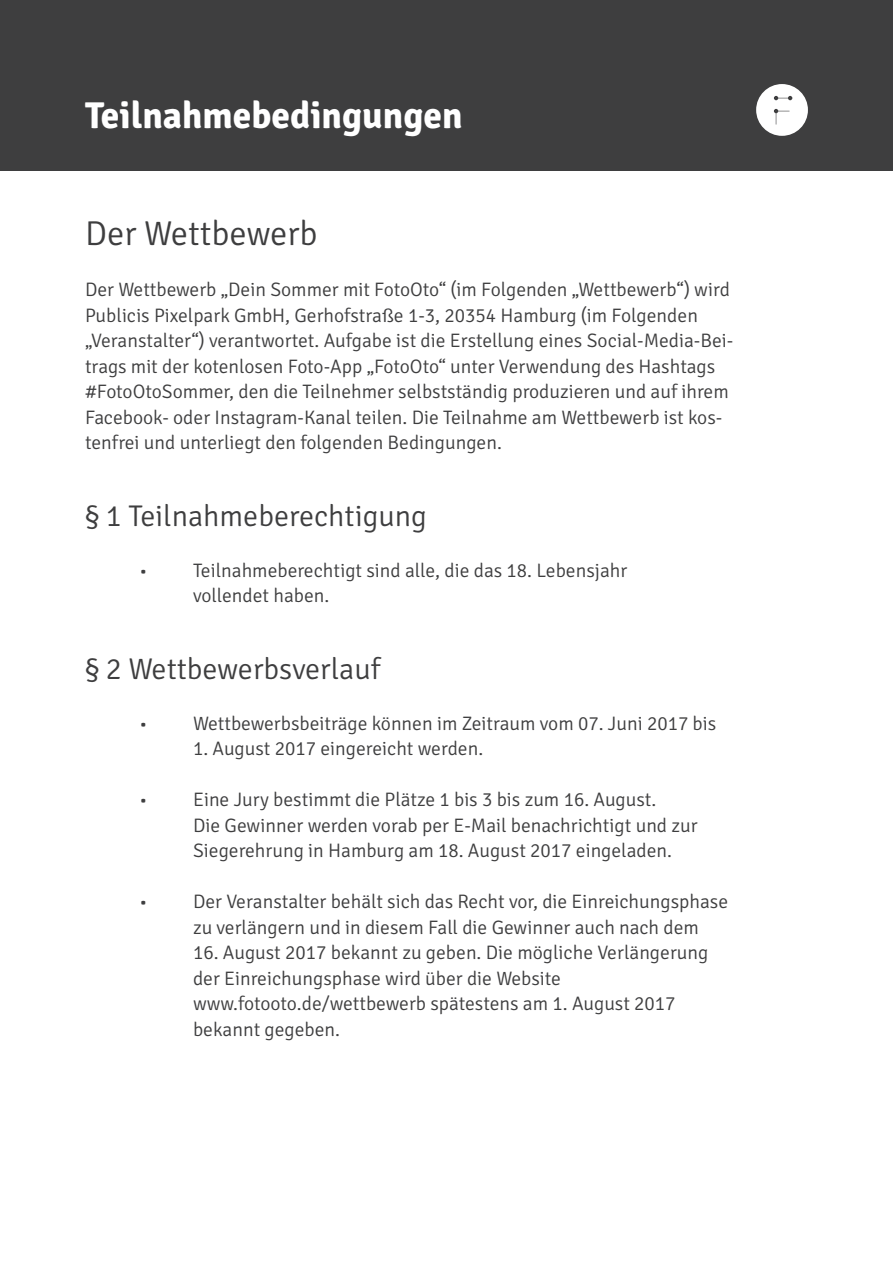
<style>
.page{position:relative;width:893px;height:1263px;background:#fff}
.page>*{position:absolute;margin:0;border:0;box-sizing:border-box;transform-origin:0 0}
.t1{font:700 37.5px "Signika";color:#fff}
.t2{font:300 34.5px "Signika";color:#3e3e3f}
.t3{font:300 30px "Signika";color:#3e3e3f}
.t4{font:300 19.5px/25.5px "Signika";color:#3e3e3f}
</style>
<div class="page">
<div style="left:0;top:0;width:893px;height:170px;background:#3e3e3f"></div>
<svg style="left:756px;top:84px;width:52px;height:52px"></svg>
<p class="t1" style="left:85px;top:92px;width:379px">Teilnahmebedingungen</p>
<p class="t2" style="left:85px;top:215px;width:234px">Der Wettbewerb</p>
<p class="t4" style="left:85px;top:277px;width:650px">Der Wettbewerb „Dein Sommer mit FotoOto“ (im Folgenden „Wettbewerb“) wird Publicis Pixelpark GmbH, Gerhofstraße 1-3, 20354 Hamburg (im Folgenden „Veranstalter“) verantwortet. Aufgabe ist die Erstellung eines Social-Media-Bei&shy;trags mit der kotenlosen Foto-App „FotoOto“ unter Verwendung des Hashtags #FotoOtoSommer, den die Teilnehmer selbstständig produzieren und auf ihrem Facebook- oder Instagram-Kanal teilen. Die Teilnahme am Wettbewerb ist kos&shy;tenfrei und unterliegt den folgenden Bedingungen.</p>
<p class="t3" style="left:85px;top:499px;width:343px">§ 1 Teilnahmeberechtigung</p>
<p class="t4" style="left:139px;top:558px;width:490px">• Teilnahmeberechtigt sind alle, die das 18. Lebensjahr</p>
<p class="t4" style="left:193px;top:583px;width:138px">vollendet haben.</p>
<p class="t3" style="left:85px;top:652px;width:297px">§ 2 Wettbewerbsverlauf</p>
<p class="t4" style="left:139px;top:711px;width:579px">• Wettbewerbsbeiträge können im Zeitraum vom 07. Juni 2017 bis</p>
<p class="t4" style="left:193px;top:736px;width:292px">1. August 2017 eingereicht werden.</p>
<p class="t4" style="left:139px;top:787px;width:519px">• Eine Jury bestimmt die Plätze 1 bis 3 bis zum 16. August.</p>
<p class="t4" style="left:193px;top:813px;width:506px">Die Gewinner werden vorab per E-Mail benachrichtigt und zur</p>
<p class="t4" style="left:193px;top:838px;width:480px">Siegerehrung in Hamburg am 18. August 2017 eingeladen.</p>
<p class="t4" style="left:139px;top:889px;width:591px">• Der Veranstalter behält sich das Recht vor, die Einreichungsphase</p>
<p class="t4" style="left:193px;top:915px;width:507px">zu verlängern und in diesem Fall die Gewinner auch nach dem</p>
<p class="t4" style="left:193px;top:940px;width:517px">16. August 2017 bekannt zu geben. Die mögliche Verlängerung</p>
<p class="t4" style="left:193px;top:966px;width:369px">der Einreichungsphase wird über die Website</p>
<p class="t4" style="left:193px;top:991px;width:484px">www.fotooto.de/wettbewerb spätestens am 1. August 2017</p>
<p class="t4" style="left:193px;top:1017px;width:149px">bekannt gegeben.</p>
</div>
